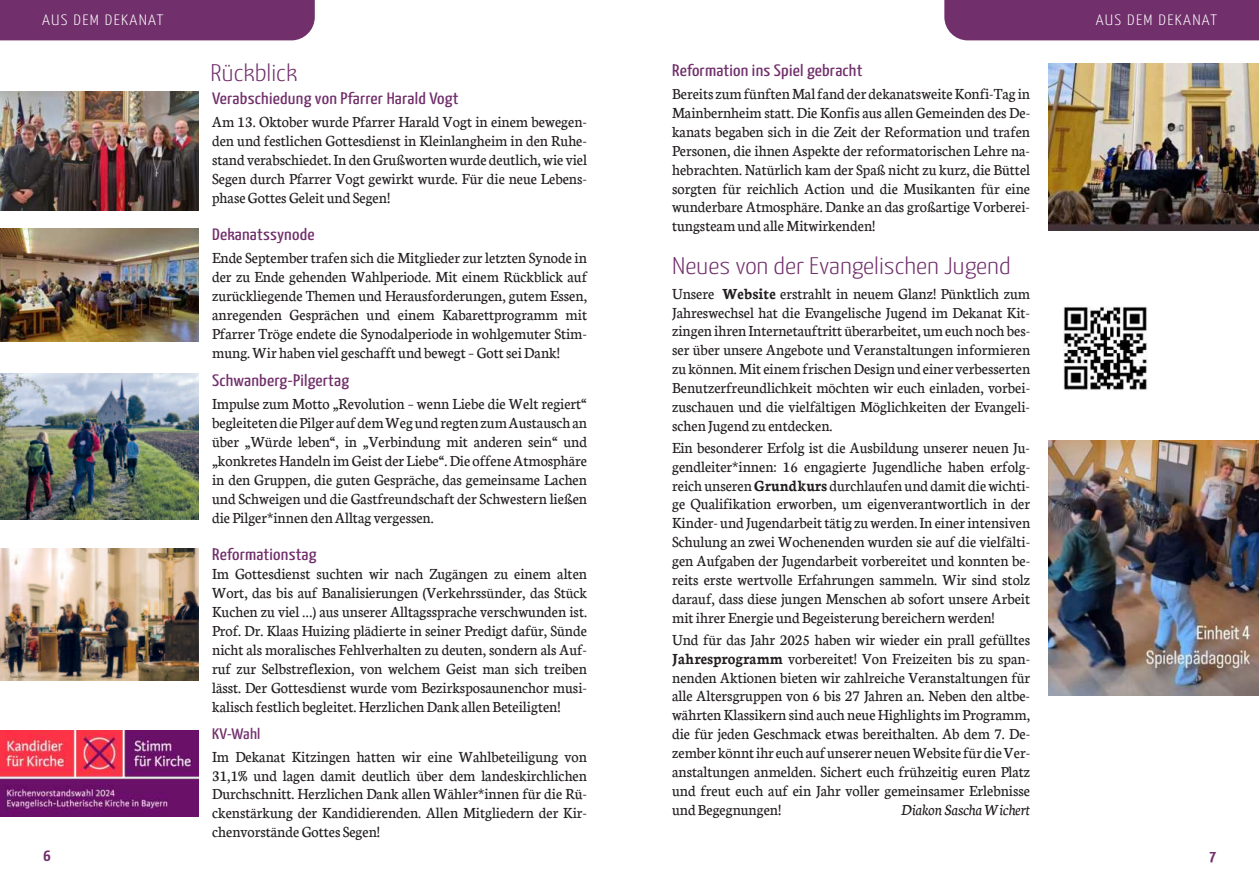
<style>
.page{position:relative;width:1259px;height:893px;background:#fff}
.page>*{position:absolute;margin:0;border:0;box-sizing:border-box;transform-origin:0 0}
.t1{font:300 24px "Yanone Kaffeesatz";color:#712f6b;scale:1.2 1}
.t2{font:16.5px/18.9px "Neuton";color:#231f20;text-align:justify;scale:.96 1}
.t3{font:16.5px "Yanone Kaffeesatz";letter-spacing:.01em;color:#712f6b;scale:1.2 1}
.t4{font:italic 16.5px "Neuton";color:#231f20;scale:.96 1}
.t5{font:15.3px "Yanone Kaffeesatz";letter-spacing:.01em;color:#712f6b;scale:1.2 1}
.t6{font:300 15px "Yanone Kaffeesatz";letter-spacing:.075em;color:#fff;scale:1.2 1}
.t7{font:700 15px "Yanone Kaffeesatz";color:#712f6b;scale:1.2 1}
.s1{font-weight:700}
</style>
<div class="page">
<div style="left:944px;top:0;width:314px;height:40px;background:#712f6b"></div>
<div style="left:0;top:0;width:315px;height:40px;background:#712f6b"></div>
<img style="left:0;top:373px;width:199px;height:147px">
<img style="left:0;top:229px;width:199px;height:113px">
<img style="left:0;top:548px;width:198px;height:132px">
<img style="left:0;top:92px;width:199px;height:118px">
<img style="left:1063px;top:306px;width:85px;height:85px">
<img style="left:1048px;top:63px;width:210px;height:168px">
<img style="left:1048px;top:441px;width:210px;height:254px">
<img style="left:0;top:730px;width:199px;height:86px">
<p class="t6" style="left:42px;top:9px;width:102px">AUS DEM DEKANAT</p>
<h1 class="t1" style="left:211px;top:56px;width:74px">Rückblick</h1>
<p class="t3" style="left:212px;top:86px;width:207px">Verabschiedung von Pfarrer Harald Vogt</p>
<p class="t2" style="left:212px;top:112px;width:392px">Am 13. Oktober wurde Pfarrer Harald Vogt in einem bewegen&shy;den und festlichen Gottesdienst in Kleinlangheim in den Ruhe&shy;stand verabschiedet.In den Grußworten wurde deutlich, wie viel Segen durch Pfarrer Vogt gewirkt wurde. Für die neue Lebens&shy;phase Gottes Geleit und Segen!</p>
<p class="t3" style="left:212px;top:222px;width:87px">Dekanatssynode</p>
<p class="t2" style="left:212px;top:249px;width:392px">Ende September trafen sich die Mitglieder zur letzten Synode in der zu Ende gehenden Wahlperiode. Mit einem Rückblick auf zurückliegende Themen und Herausforderungen, gutem Essen, anregenden Gesprächen und einem Kabarettprogramm mit Pfarrer Tröge endete die Synodalperiode in wohlgemuter Stim&shy;mung.Wir haben viel geschafft und bewegt – Gott sei Dank!</p>
<p class="t3" style="left:212px;top:368px;width:116px">Schwanberg-Pilgertag</p>
<p class="t2" style="left:212px;top:394px;width:392px">Impulse zum Motto „Revolution – wenn Liebe die Welt regiert“ begleiteten diePilger auf demWegund regten zumAustausch an über „Würde leben“, in „Verbindung mit anderen sein“ und „konkretes Handeln im Geist der Liebe“. Die offene Atmosphäre in den Gruppen, die guten Gespräche, das gemeinsame Lachen und Schweigen und die Gastfreundschaft der Schwestern ließen die Pilger*innen den Alltag vergessen.</p>
<p class="t3" style="left:212px;top:543px;width:88px">Reformationstag</p>
<p class="t2" style="left:212px;top:565px;width:392px">Im Gottesdienst suchten wir nach Zugängen zu einem alten Wort, das bis auf Banalisierungen (Verkehrssünder, das Stück Kuchen zu viel …) aus unserer Alltagssprache verschwunden ist.<br>Prof. Dr. Klaas Huizing plädierte in seiner Predigt dafür, Sünde nicht als moralisches Fehlverhalten zu deuten, sondern als Auf&shy;ruf zur Selbstreflexion, von welchem Geist man sich treiben lässt. Der Gottesdienst wurde vom Bezirksposaunenchor musi&shy;kalisch festlich begleitet. Herzlichen Dank allen Beteiligten!</p>
<p class="t5" style="left:212px;top:722px;width:42px">KV-Wahl</p>
<p class="t2" style="left:212px;top:747px;width:392px">Im Dekanat Kitzingen hatten wir eine Wahlbeteiligung von 31,1% und lagen damit deutlich über dem landeskirchlichen Durchschnitt. Herzlichen Dank allen Wähler*innen für die Rü&shy;ckenstärkung der Kandidierenden. Allen Mitgliedern der Kir&shy;chenvorstände Gottes Segen!</p>
<p class="t3" style="left:672px;top:58px;width:160px">Reformation ins Spiel gebracht</p>
<p class="t2" style="left:672px;top:84px;width:374px">Bereits zum fünftenMal fand der dekanatsweite Konfi-Tagin Mainbernheim statt. Die Konfis aus allen Gemeinden des De&shy;kanats begaben sich in die Zeit der Reformation und trafen Personen, die ihnen Aspekte der reformatorischen Lehre na&shy;hebrachten. Natürlich kam der Spaß nicht zu kurz, die Büttel sorgten für reichlich Action und die Musikanten für eine wunderbare Atmosphäre. Danke an das großartige Vorberei&shy;tungsteam und alle Mitwirkenden!</p>
<h1 class="t1" style="left:672px;top:248px;width:284px">Neues von der Evangelischen Jugend</h1>
<p class="t2" style="left:672px;top:284px;width:374px">Unsere <span class="s1">Website</span> erstrahlt in neuem Glanz! Pünktlich zum Jahreswechsel hat die Evangelische Jugend im Dekanat Kit&shy;zingen ihrenInternetauftritt überarbeitet, um euch noch bes&shy;ser über unsere Angebote und Veranstaltungen informieren zu können. Mit einem frischen Design und einer verbesserten Benutzerfreundlichkeit möchten wir euch einladen, vorbei&shy;zuschauen und die vielfältigen Möglichkeiten der Evangeli&shy;schen Jugend zu entdecken.</p>
<p class="t2" style="left:672px;top:438px;width:374px">Ein besonderer Erfolg ist die Ausbildung unserer neuen Ju&shy;gendleiter*innen: 16 engagierte Jugendliche haben erfolg&shy;reich unseren<span class="s1">Grundkurs</span> durchlaufen und damit die wichti&shy;ge Qualifikation erworben, um eigenverantwortlich in der Kinder- undJugendarbeit tätig zu werden.In einer intensiven Schulung an zwei Wochenenden wurden sie auf die vielfälti&shy;gen Aufgaben der Jugendarbeit vorbereitet und konnten be&shy;reits erste wertvolle Erfahrungen sammeln. Wir sind stolz darauf, dass diese jungen Menschen ab sofort unsere Arbeit mit ihrer Energie und Begeisterung bereichern werden!</p>
<p class="t2" style="left:672px;top:630px;width:374px">Und für das Jahr 2025 haben wir wieder ein prall gefülltes <span class="s1">Jahresprogramm</span> vorbereitet! Von Freizeiten bis zu span&shy;nenden Aktionen bieten wir zahlreiche Veranstaltungen für alle Altersgruppen von 6 bis 27 Jahren an. Neben den altbe&shy;währten Klassikern sind auch neue Highlights im Programm, die für jeden Geschmack etwas bereithalten. Ab dem 7. De&shy;zember könntihr euch aufunserer neuenWebsite fürdieVer&shy;anstaltungen anmelden. Sichert euch frühzeitig euren Platz und freut euch auf ein Jahr voller gemeinsamer Erlebnisse und Begegnungen!</p>
<p class="t4" style="left:901px;top:801px;width:136px">Diakon Sascha Wichert</p>
<p class="t6" style="left:1095px;top:9px;width:102px">AUS DEM DEKANAT</p>
<p class="t7" style="left:44px;top:849px;width:8px">6</p>
<p class="t7" style="left:1209px;top:849px;width:8px">7</p>
</div>
